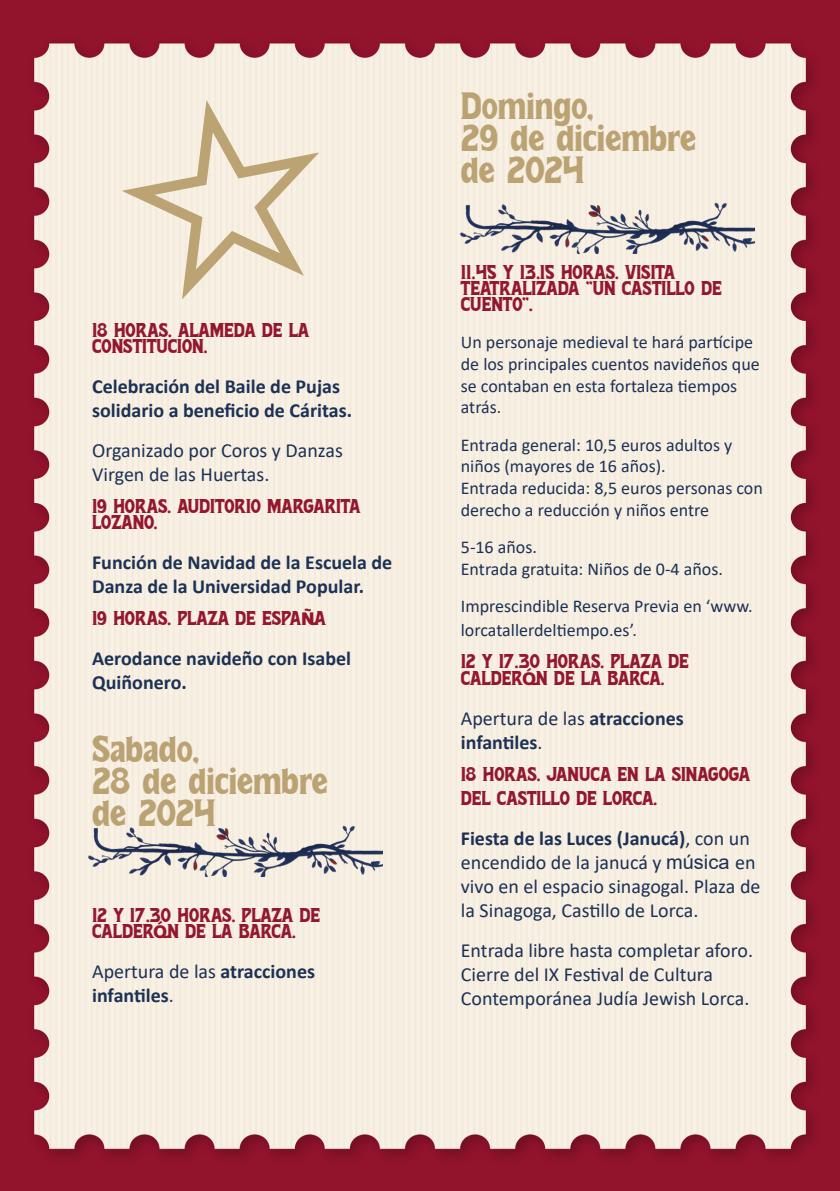
<style>
.page{position:relative;width:840px;height:1191px;background:#fff}
.page>*{position:absolute;margin:0;border:0;box-sizing:border-box;transform-origin:0 0}
.t1{font:38px/32px "Family Christmas";color:#bba273}
.t2{font:20px/16px "Family Christmas";color:#93172e}
.t3{font:20px/24px "Calibri";color:#1c3155}
.t4{font:700 20px/24px "Calibri";color:#1c3155}
.t5{font:18px/21.6px "Calibri";color:#1c3155}
.s1{font-family:"Amio";font-weight:700}
.s2{font-weight:400}
.s3{font-weight:700}
.s4{font-family:"Arial"}
</style>
<div class="page">
<img style="left:0;top:0;width:839px;height:1191px">
<img style="left:72px;top:757px;width:310px;height:119px">
<img style="left:443px;top:134px;width:311px;height:119px">
<svg style="left:122px;top:100px;width:197px;height:199px;background:#ece1ce"></svg>
<p class="t2" style="left:92px;top:323px;width:218px">18 HORAS. ALAMEDA DE LA<br>CONSTITUCIÓN.</p>
<p class="t4" style="left:92px;top:374px;width:261px">Celebración del Baile de Pujas solidario a beneficio de Cáritas.</p>
<p class="t3" style="left:92px;top:438px;width:252px">Organizado por Coros y Danzas<br>Virgen de las Huertas.</p>
<p class="t2" style="left:92px;top:499px;width:269px">19 HORAS. AUDITORIO MARGARITA<br>LOZANO.</p>
<p class="t4" style="left:92px;top:550px;width:301px">Función de Navidad de la Escuela de<br>Danza de la Universidad Popular.</p>
<p class="t2" style="left:92px;top:611px;width:235px">19 HORAS. PLAZA DE ESPA<span class="s1">Ñ</span>A</p>
<p class="t4" style="left:92px;top:646px;width:260px">Aerodance navideño con Isabel<br>Quiñonero.</p>
<h1 class="t1" style="left:92px;top:734px;width:237px">Sábado,<br>28 de diciembre de 2024</h1>
<p class="t2" style="left:92px;top:907px;width:229px">12 Y 17.30 HORAS. PLAZA DE<br>CALDER<span class="s1">Ó</span>N DE LA BARCA.</p>
<p class="t4" style="left:92px;top:958px;width:224px"><span class="s2">Apertura de las</span> atracciones infantiles<span class="s2">.</span></p>
<h1 class="t1" style="left:460px;top:91px;width:237px">Domingo,<br>29 de diciembre de 2024</h1>
<p class="t2" style="left:460px;top:265px;width:262px">11.45 Y 13.15 HORAS. VISITA<br>TEATRALIZADA “UN CASTILLO DE<br>CUENTO”.</p>
<p class="t5" style="left:460px;top:331px;width:300px">Un personaje medieval te hará partícipe de los principales cuentos navideños que se contaban en esta fortaleza tiempos atrás.</p>
<p class="t5" style="left:460px;top:433px;width:303px">Entrada general: 10,5 euros adultos y niños (mayores de 16 años).<br>Entrada reducida: 8,5 euros personas con derecho a reducción y niños entre</p>
<p class="t5" style="left:460px;top:536px;width:263px">5-16 años.<br>Entrada gratuita: Niños de 0-4 años.</p>
<p class="t5" style="left:460px;top:594px;width:293px;line-height:24px">Imprescindible Reserva Previa en ‘www. lorcatallerdeltiempo.es’.</p>
<p class="t2" style="left:460px;top:654px;width:229px">12 Y 17.30 HORAS. PLAZA DE<br>CALDER<span class="s1">Ó</span>N DE LA BARCA.</p>
<p class="t4" style="left:460px;top:705px;width:224px"><span class="s2">Apertura de las</span> atracciones infantiles<span class="s2">.</span></p>
<p class="t2" style="left:460px;top:762px;width:290px;line-height:24px">18 HORAS. JANUCÁ EN LA SINAGOGA<br>DEL CASTILLO DE LORCA.</p>
<p class="t3" style="left:460px;top:825px;width:301px"><span class="s3">Fiesta de las Luces (Janucá)</span>, con un encendido de la janucá y <span class="s4">música</span> en vivo en el espacio sinagogal. Plaza de la Sinagoga, Castillo de Lorca.</p>
<p class="t3" style="left:460px;top:937px;width:293px">Entrada libre hasta completar aforo.<br>Cierre del IX Festival de Cultura<br>Contemporánea Judía Jewish Lorca.</p>
</div>
